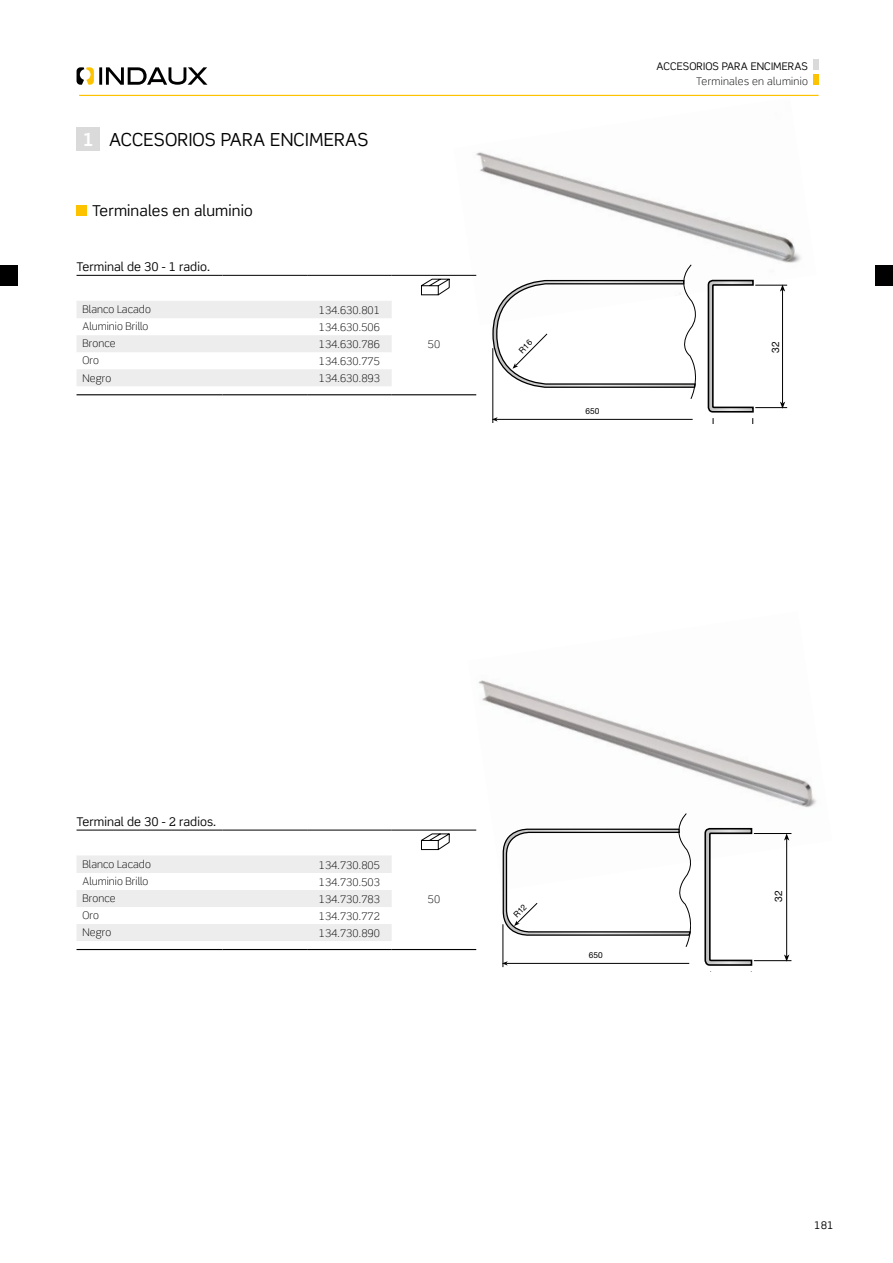
<style>
.page{position:relative;width:893px;height:1263px;background:#fff}
.page>*{position:absolute;margin:0;border:0;box-sizing:border-box;transform-origin:0 0}
.t1{font:18px "Scene Pro";letter-spacing:.01em;color:#000}
.t2{font:700 18px "Scene Pro";color:#fff}
.t3{font:15px "Scene Pro";letter-spacing:.01em;color:#000}
.t4{font:12px "Scene Pro";letter-spacing:.005em;color:#000}
.t5{font:300 10.5px/17px "Scene Pro";letter-spacing:.01em;color:#000}
.t6{font:10.5px "Scene Pro";letter-spacing:.01em;color:#000}
.t7{font:300 10.5px "Scene Pro";letter-spacing:.03em;color:#000}
.t8{font:10.35px "Helvetica Neue";color:#000}
.t9{font:10.2px "Helvetica Neue";color:#000}
.t10{font:8.4px "Helvetica Neue";color:#000}
.t11{font:8.25px "Helvetica Neue";color:#000}
</style>
<div class="page">
<div style="left:813px;top:60px;width:6px;height:10px;background:#dadada"></div>
<div style="left:813px;top:74px;width:6px;height:11px;background:#fdc300"></div>
<hr style="left:79px;top:95px;width:740px;height:1px;background:#fdc300">
<svg style="left:77px;top:67px;width:130px;height:18px"></svg>
<img style="left:453px;top:152px;width:348px;height:173px">
<img style="left:468px;top:680px;width:349px;height:210px">
<svg style="left:77px;top:302px;width:315px;height:84px"></svg>
<hr style="left:77px;top:275px;width:146px;height:1px;background:#000">
<hr style="left:223px;top:275px;width:84px;height:1px;background:#000">
<hr style="left:307px;top:275px;width:85px;height:1px;background:#000">
<hr style="left:392px;top:275px;width:84px;height:1px;background:#000">
<hr style="left:77px;top:301px;width:146px;height:1px;background:#ededed">
<hr style="left:223px;top:301px;width:84px;height:1px;background:#ededed">
<hr style="left:307px;top:301px;width:85px;height:1px;background:#ededed">
<hr style="left:77px;top:394px;width:146px;height:1px;background:#000">
<hr style="left:223px;top:394px;width:84px;height:1px;background:#000">
<hr style="left:307px;top:394px;width:85px;height:1px;background:#000">
<hr style="left:392px;top:394px;width:84px;height:1px;background:#000">
<svg style="left:421px;top:279px;width:29px;height:16px"></svg>
<svg style="left:77px;top:857px;width:315px;height:84px"></svg>
<hr style="left:77px;top:830px;width:146px;height:1px;background:#000">
<hr style="left:223px;top:830px;width:84px;height:1px;background:#000">
<hr style="left:307px;top:830px;width:85px;height:1px;background:#000">
<hr style="left:392px;top:830px;width:84px;height:1px;background:#000">
<hr style="left:77px;top:856px;width:146px;height:1px;background:#ededed">
<hr style="left:223px;top:856px;width:84px;height:1px;background:#ededed">
<hr style="left:307px;top:856px;width:85px;height:1px;background:#ededed">
<hr style="left:77px;top:949px;width:146px;height:1px;background:#000">
<hr style="left:223px;top:949px;width:84px;height:1px;background:#000">
<hr style="left:307px;top:949px;width:85px;height:1px;background:#000">
<hr style="left:392px;top:949px;width:84px;height:1px;background:#000">
<svg style="left:421px;top:833px;width:29px;height:17px"></svg>
<hr style="left:496px;top:419px;width:197px;height:1px;background:#000">
<hr style="left:493px;top:348px;width:1px;height:74px;background:#000">
<svg style="left:492px;top:417px;width:6px;height:4px"></svg>
<hr style="left:506px;top:963px;width:183px;height:1px;background:#000">
<hr style="left:503px;top:924px;width:1px;height:43px;background:#000">
<svg style="left:502px;top:961px;width:6px;height:4px"></svg>
<svg style="left:708px;top:280px;width:46px;height:144px"></svg>
<hr style="left:782px;top:290px;width:1px;height:113px;background:#000">
<hr style="left:755px;top:407px;width:32px;height:1px;background:#000">
<hr style="left:755px;top:285px;width:32px;height:1px;background:#000">
<svg style="left:780px;top:284px;width:5px;height:8px"></svg>
<svg style="left:780px;top:402px;width:5px;height:7px"></svg>
<svg style="left:704px;top:828px;width:49px;height:144px"></svg>
<hr style="left:786px;top:839px;width:1px;height:117px;background:#000">
<hr style="left:754px;top:960px;width:37px;height:1px;background:#000">
<hr style="left:754px;top:833px;width:37px;height:1px;background:#000">
<svg style="left:784px;top:834px;width:5px;height:6px"></svg>
<svg style="left:784px;top:954px;width:5px;height:8px"></svg>
<div style="left:77px;top:128px;width:23px;height:23px;background:#dadada"></div>
<div style="left:77px;top:205px;width:10px;height:11px;background:#fdc300"></div>
<div style="left:875px;top:265px;width:18px;height:20px;background:#000"></div>
<div style="left:0;top:265px;width:18px;height:20px;background:#000"></div>
<svg style="left:492px;top:265px;width:204px;height:134px"></svg>
<svg style="left:502px;top:813px;width:189px;height:134px"></svg>
<h1 class="t2" style="left:83px;top:129px;width:13px">1</h1>
<h1 class="t1" style="left:109px;top:128px;width:261px">ACCESORIOS PARA ENCIMERAS</h1>
<h2 class="t3" style="left:92px;top:201px;width:162px">Terminales en aluminio</h2>
<p class="t4" style="left:77px;top:259px;width:135px">Terminal de 30 - 1 radio.</p>
<p class="t5" style="left:83px;top:301px;width:70px">Blanco Lacado<br>Aluminio Brillo<br>Bronce<br>Oro<br>Negro</p>
<p class="t5" style="left:319px;top:302px;width:63px;text-align:justify">134.630.801<br>134.630.506<br>134.630.786</p>
<p class="t5" style="left:319px;top:353px;width:63px">134.630.775<br>134.630.893</p>
<p class="t5" style="left:428px;top:336px;width:14px">50</p>
<p class="t6" style="left:657px;top:60px;width:153px">ACCESORIOS PARA ENCIMERAS</p>
<p class="t7" style="left:696px;top:75px;width:113px">Terminales en aluminio</p>
<p class="t10" style="left:585px;top:405px;width:15px">650</p>
<p class="t9" style="left:768px;top:353px;width:13px;rotate:-90deg">32</p>
<p class="t4" style="left:77px;top:814px;width:141px">Terminal de 30 - 2 radios.</p>
<p class="t5" style="left:83px;top:856px;width:70px">Blanco Lacado<br>Aluminio Brillo<br>Bronce<br>Oro<br>Negro</p>
<p class="t5" style="left:319px;top:856px;width:63px;text-align:justify">134.730.805<br>134.730.503<br>134.730.783</p>
<p class="t5" style="left:319px;top:907px;width:63px">134.730.772<br>134.730.890</p>
<p class="t5" style="left:428px;top:890px;width:14px">50</p>
<p class="t11" style="left:589px;top:949px;width:15px">650</p>
<p class="t8" style="left:771px;top:902px;width:13px;rotate:-90deg">32</p>
<p class="t6" style="left:814px;top:1219px;width:21px">181</p>
</div>
